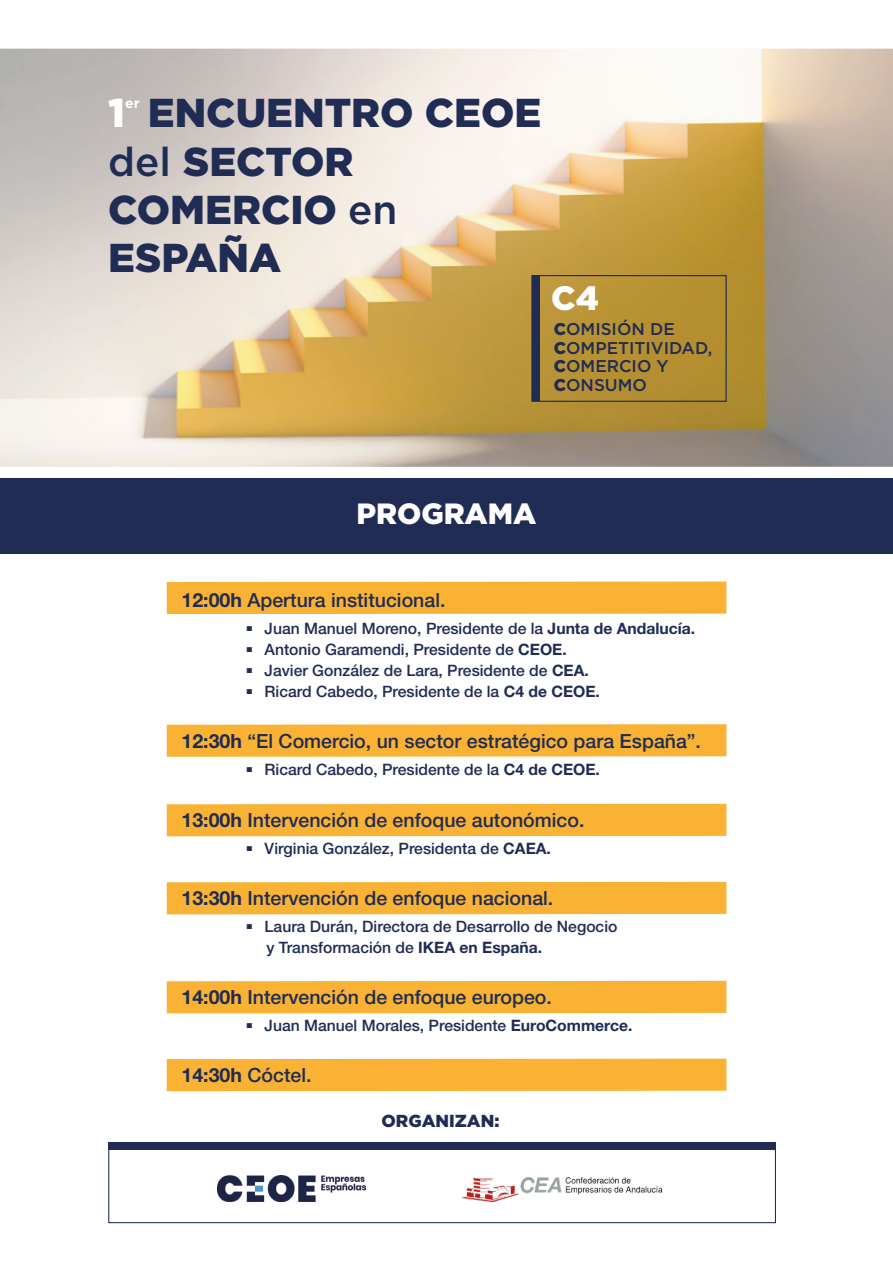
<style>
.page{position:relative;width:893px;height:1263px;background:#fff}
.page>*{position:absolute;margin:0;border:0;box-sizing:border-box;transform-origin:0 0}
.t1{font:900 40.2px/48.3px "Gotham Pro";color:#202c54}
.t2{font:900 40.2px "Gotham Pro";color:#fff}
.t3{font:500 36px "Helvetica Neue LT Std";color:#202c54}
.t4{font:900 33.75px "Gotham Pro";color:#fff}
.t5{font:900 29.25px "Gotham Pro";color:#fff}
.t6{font:500 19.5px "Helvetica Neue LT Std";color:#202c54}
.t7{font:900 17.4px "Gotham Pro";color:#202c54}
.t8{font:500 16.95px/18.8px "Gotham Pro";color:#202c54}
.t9{font:500 15.75px/21px "Helvetica Neue LT Std";color:#202c54}
.t10{font:700 13.95px "Gotham Pro";color:#fff}
.s1{font-weight:500}
.s2{font-weight:900}
.s3{font-weight:700}
</style>
<div class="page">
<img style="left:0;top:49px;width:893px;height:418px">
<div style="left:167px;top:724px;width:559px;height:33px;background:#f9b234"></div>
<div style="left:167px;top:581px;width:559px;height:33px;background:#f9b234"></div>
<div style="left:167px;top:804px;width:559px;height:32px;background:#f9b234"></div>
<div style="left:167px;top:882px;width:559px;height:32px;background:#f9b234"></div>
<div style="left:167px;top:981px;width:559px;height:32px;background:#f9b234"></div>
<div style="left:167px;top:1059px;width:559px;height:32px;background:#f9b234"></div>
<div style="left:108px;top:1142px;width:667px;height:7px;background:#202c54"></div>
<div style="left:108px;top:1142px;width:668px;height:81px;border:1px solid #202c54"></div>
<img style="left:217px;top:1175px;width:149px;height:26px">
<img style="left:461px;top:1177px;width:202px;height:26px">
<div style="left:0;top:478px;width:893px;height:76px;background:#202c54"></div>
<div style="left:532px;top:276px;width:7px;height:125px;background:#202c54"></div>
<div style="left:531px;top:275px;width:196px;height:127px;border:1px solid #202c54"></div>
<h1 class="t1" style="left:108px;top:88px;width:435px;text-indent:40px">ENCUENTRO CEOE <span class="s1">del</span> SECTOR<br>COMERCIO <span class="s1">en<br></span>ESPAÑA</h1>
<h1 class="t2" style="left:108px;top:90px;width:18px">1</h1>
<p class="t10" style="left:125px;top:95px;width:16px">er</p>
<h3 class="t4" style="left:551px;top:279px;width:49px">C4</h3>
<p class="t8" style="left:554px;top:319px;width:160px"><span class="s2">C</span>OMISIÓN DE<br><span class="s2">C</span>OMPETITIVIDAD,<br><span class="s2">C</span>OMERCIO Y<br><span class="s2">C</span>ONSUMO</p>
<h3 class="t5" style="left:357px;top:497px;width:181px">PROGRAMA</h3>
<p class="t6" style="left:182px;top:588px;width:265px"><span class="s3">12:00h</span> Apertura institucional.</p>
<h2 class="t3" style="left:245px;top:597px;width:12px">.</h2>
<p class="t9" style="left:265px;top:618px;width:432px">Juan Manuel Moreno, Presidente de la <span class="s3">Junta de Andalucía.</span></p>
<h2 class="t3" style="left:245px;top:618px;width:12px">.</h2>
<p class="t9" style="left:265px;top:639px;width:304px">Antonio Garamendi, Presidente de <span class="s3">CEOE.</span></p>
<h2 class="t3" style="left:245px;top:639px;width:12px">.</h2>
<p class="t9" style="left:265px;top:660px;width:326px">Javier González de Lara, Presidente de <span class="s3">CEA.</span></p>
<h2 class="t3" style="left:245px;top:660px;width:12px">.</h2>
<p class="t9" style="left:265px;top:681px;width:337px">Ricard Cabedo, Presidente de la <span class="s3">C4 de CEOE.</span></p>
<p class="t6" style="left:182px;top:730px;width:521px"><span class="s3">12:30h</span> “El Comercio, un sector estratégico para España”.</p>
<h2 class="t3" style="left:245px;top:738px;width:12px">.</h2>
<p class="t9" style="left:265px;top:759px;width:337px">Ricard Cabedo, Presidente de la <span class="s3">C4 de CEOE.</span></p>
<p class="t6" style="left:182px;top:808px;width:404px"><span class="s3">13:00h</span> Intervención de enfoque autonómico.</p>
<h2 class="t3" style="left:245px;top:816px;width:12px">.</h2>
<p class="t9" style="left:265px;top:837px;width:288px">Virginia González, Presidenta de <span class="s3">CAEA.</span></p>
<p class="t6" style="left:182px;top:886px;width:373px"><span class="s3">13:30h</span> Intervención de enfoque nacional.</p>
<h2 class="t3" style="left:245px;top:894px;width:12px">.</h2>
<p class="t9" style="left:265px;top:916px;width:354px">Laura Durán, Directora de Desarrollo de Negocio y Transformación de <span class="s3">IKEA en España.</span></p>
<p class="t6" style="left:182px;top:985px;width:372px"><span class="s3">14:00h</span> Intervención de enfoque europeo.</p>
<h2 class="t3" style="left:245px;top:994px;width:12px">.</h2>
<p class="t9" style="left:265px;top:1015px;width:369px">Juan Manuel Morales, Presidente <span class="s3">EuroCommerce.</span></p>
<p class="t6" style="left:182px;top:1064px;width:131px"><span class="s3">14:30h</span> Cóctel.</p>
<p class="t7" style="left:381px;top:1111px;width:119px">ORGANIZAN:</p>
</div>
